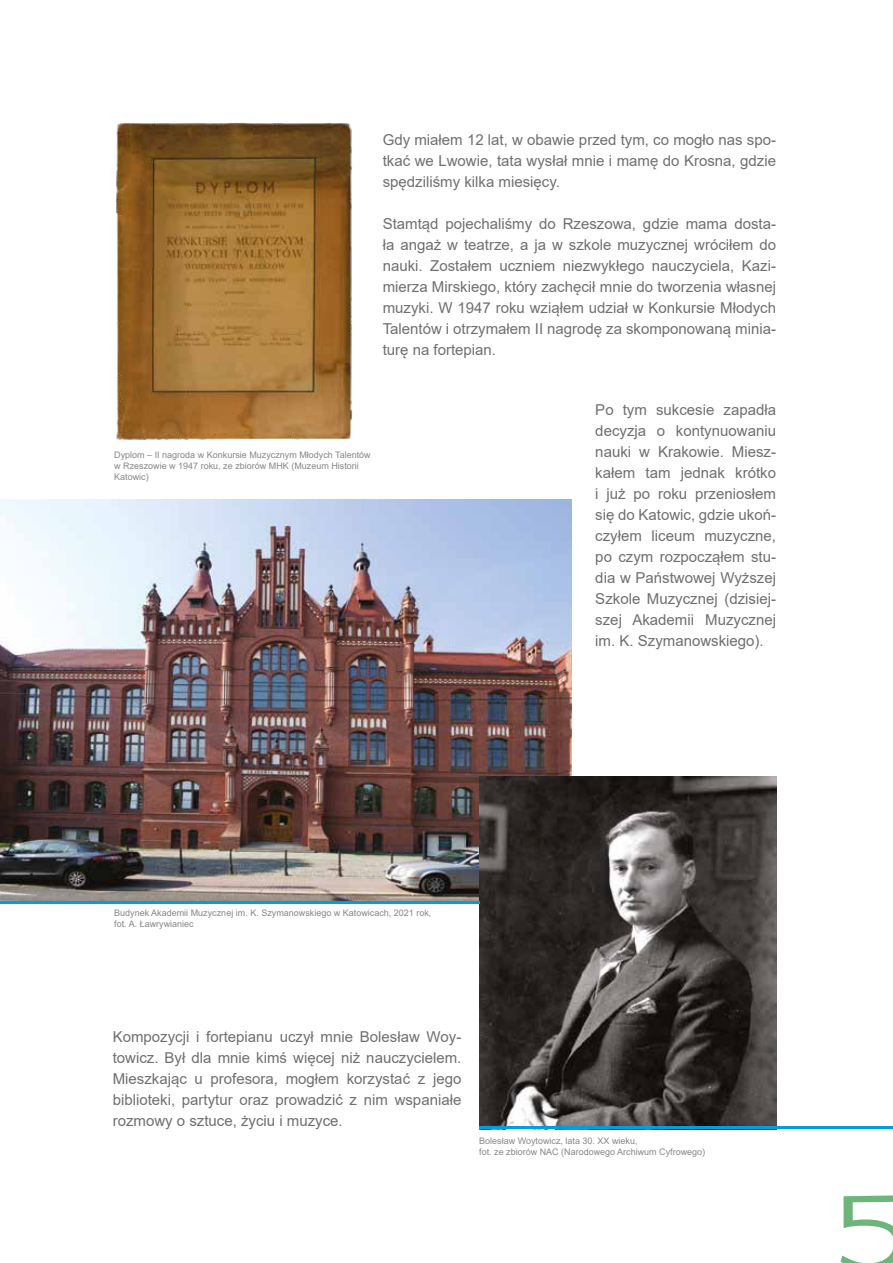
<style>
.page{position:relative;width:893px;height:1263px;background:#fff}
.page>*{position:absolute;margin:0;border:0;box-sizing:border-box;transform-origin:0 0}
.t1{font:112.5px "Bellota";color:#6eb57c;scale:1.33 1}
.t2{font:15px/21px "Arial";color:#706f6f;text-align:justify}
.t3{font:9px/10.8px "Arial";color:#878787}
</style>
<div class="page">
<img style="left:0;top:500px;width:572px;height:401px">
<img style="left:479px;top:776px;width:297px;height:350px">
<hr style="left:0;top:901px;width:479px;height:3px;background:#009fe3">
<hr style="left:479px;top:1126px;width:414px;height:3px;background:#009fe3">
<img style="left:115px;top:122px;width:238px;height:319px">
<p class="t2" style="left:383px;top:129px;width:395px">Gdy miałem 12 lat, w obawie przed tym, co mogło nas spo&shy;tkać we Lwowie, tata wysłał mnie i mamę do Krosna, gdzie spędziliśmy kilka miesięcy.</p>
<p class="t2" style="left:383px;top:213px;width:395px">Stamtąd pojechaliśmy do Rzeszowa, gdzie mama dosta&shy;ła angaż w teatrze, a ja w szkole muzycznej wróciłem do nauki. Zostałem uczniem niezwykłego nauczyciela, Kazi&shy;mierza Mirskiego, który zachęcił mnie do tworzenia własnej muzyki. W 1947 roku wziąłem udział w Konkursie Młodych Talentów i otrzymałem II nagrodę za skomponowaną minia&shy;turę na fortepian.</p>
<p class="t3" style="left:114px;top:449px;width:258px">Dyplom – II nagroda w Konkursie Muzycznym Młodych Talentów w Rzeszowie w 1947 roku, ze zbiorów MHK (Muzeum Historii<br>Katowic)</p>
<p class="t2" style="left:595px;top:399px;width:182px">Po tym sukcesie zapadła decyzja o kontynuowaniu nauki w Krakowie. Miesz&shy;kałem tam jednak krótko i już po roku przeniosłem się do Katowic, gdzie ukoń&shy;czyłem liceum muzyczne, po czym rozpocząłem stu&shy;dia w Państwowej Wyższej Szkole Muzycznej (dzisiej&shy;szej Akademii Muzycznej im. K. Szymanowskiego).</p>
<p class="t3" style="left:114px;top:908px;width:319px">Budynek Akademii Muzycznej im. K. Szymanowskiego w Katowicach, 2021 rok, fot. A. Ławrywianiec</p>
<p class="t2" style="left:113px;top:1026px;width:350px">Kompozycji i fortepianu uczył mnie Bolesław Woy&shy;towicz. Był dla mnie kimś więcej niż nauczycielem.<br>Mieszkając u profesora, mogłem korzystać z jego biblioteki, partytur oraz prowadzić z nim wspaniałe rozmowy o sztuce, życiu i muzyce.</p>
<p class="t3" style="left:479px;top:1135px;width:228px">Bolesław Woytowicz, lata 30. XX wieku,<br>fot. ze zbiorów NAC (Narodowego Archiwum Cyfrowego)</p>
<h1 class="t1" style="left:834px;top:1142px;width:60px">5</h1>
</div>
